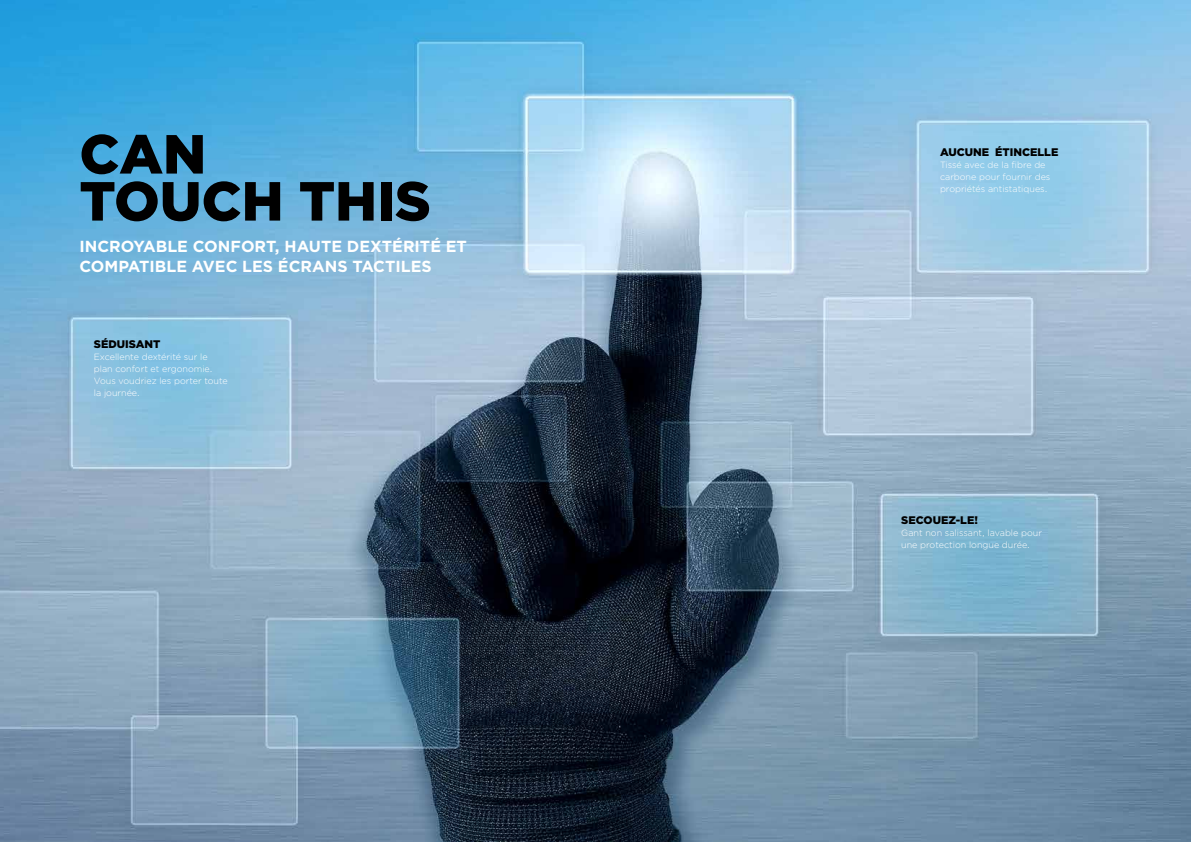
<style>
.page{position:relative;width:1191px;height:842px;background:#fff}
.page>*{position:absolute;margin:0;border:0;box-sizing:border-box;transform-origin:0 0}
.t1{font:900 55px "Gotham";color:#000}
.t2{font:700 16px/20px "Gotham";color:#fff}
.t3{font:900 11px "Gotham";color:#000}
.t4{font:300 9px/12px "Gotham";color:#fff}
</style>
<div class="page">
<img style="left:0;top:0;width:1191px;height:842px">
<h1 class="t1" style="left:79px;top:116px;width:128px">CAN</h1>
<h1 class="t1" style="left:79px;top:163px;width:353px">TOUCH THIS</h1>
<h2 class="t2" style="left:79px;top:236px;width:389px">INCROYABLE CONFORT, HAUTE DEXTÉRITÉ ET<br>COMPATIBLE AVEC LES ÉCRANS TACTILES</h2>
<p class="t3" style="left:94px;top:337px;width:68px">SÉDUISANT</p>
<p class="t4" style="left:94px;top:351px;width:135px">Excellente dextérité sur le plan confort et ergonomie.<br>Vous voudriez les porter toute la journée.</p>
<p class="t3" style="left:940px;top:145px;width:120px">AUCUNE ÉTINCELLE</p>
<p class="t4" style="left:940px;top:159px;width:112px">Tissé avec de la fibre de carbone pour fournir des</p>
<p class="t4" style="left:940px;top:183px;width:109px">propriétés antistatiques.</p>
<p class="t3" style="left:901px;top:513px;width:78px">SECOUEZ-LE!</p>
<p class="t4" style="left:901px;top:527px;width:142px">Gant non salissant, lavable pour une protection longue durée.</p>
</div>
